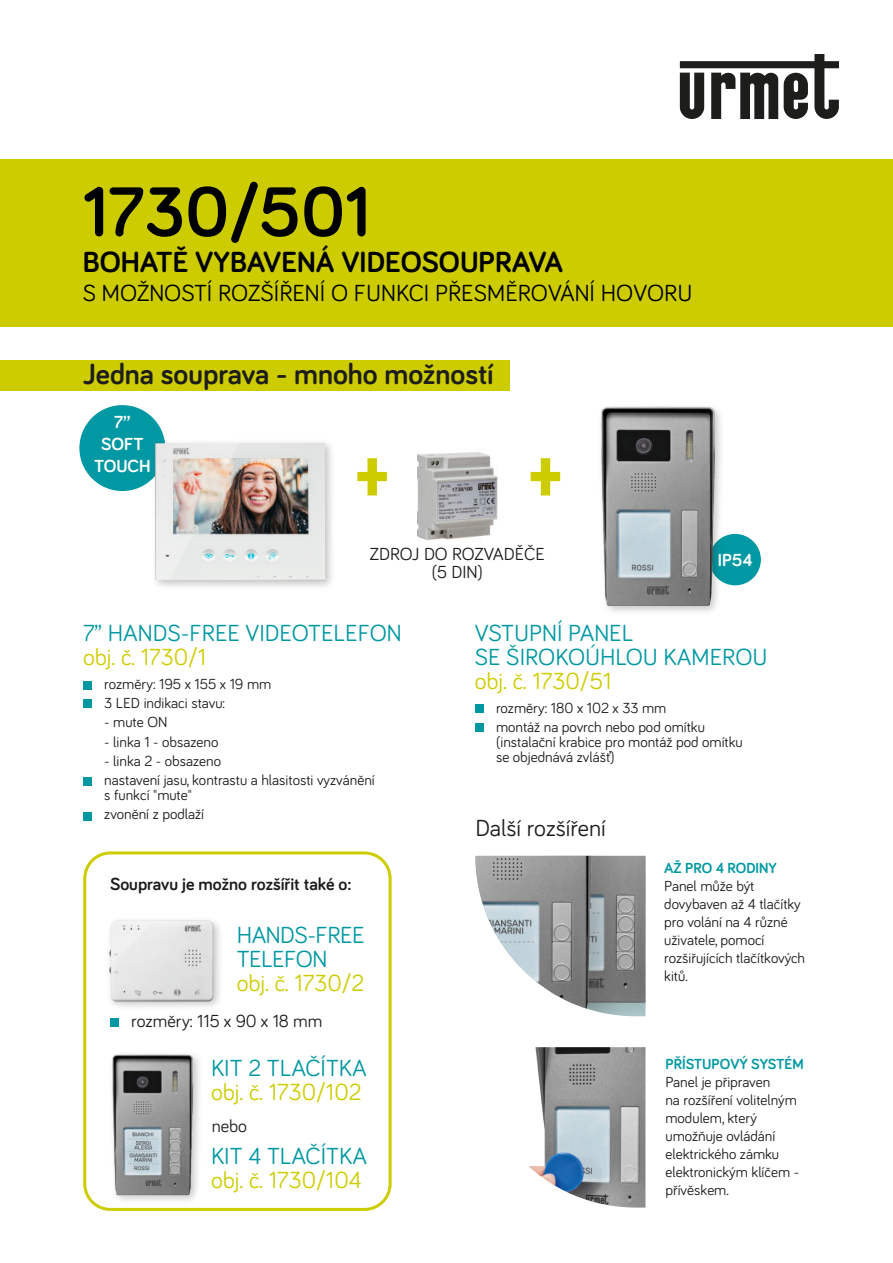
<style>
.page{position:relative;width:893px;height:1263px;background:#fff}
.page>*{position:absolute;margin:0;border:0;box-sizing:border-box;transform-origin:0 0}
.t1{font:700 72px "Bariol";color:#000}
.t2{font:700 72px "Roboto Condensed";color:#cdcc00}
.t3{font:700 30px "Bariol";color:#000}
.t4{font:700 30px "Bariol";color:#1d1d1b}
.t5{font:24px/24px "Bariol";color:#0098a2}
.t6{font:24px "Bariol";color:#cdcc00}
.t7{font:24px "Bariol";color:#000}
.t8{font:24px/24px "Bariol";letter-spacing:-.02em;color:#0098a2}
.t9{font:24px "Bariol";color:#1d1d1b}
.t10{font:18px/18px "Bariol";color:#1d1d1b;text-align:center}
.t11{font:700 18px "Bariol";color:#1d1d1b}
.t12{font:700 18px/21.6px "Bariol";color:#fff;text-align:center}
.t13{font:15px/18px "Bariol";color:#1d1d1b}
.t14{font:700 15px "Bariol";color:#0098a2}
</style>
<div class="page">
<svg style="left:680px;top:54px;width:159px;height:65px"></svg>
<div style="left:0;top:159px;width:893px;height:168px;background:#cdcc00"></div>
<div style="left:0;top:361px;width:510px;height:30px;background:#cdcc00"></div>
<div style="left:709px;top:534px;width:52px;height:51px;background:#0098a2;border-radius:50%"></div>
<div style="left:79px;top:405px;width:86px;height:86px;background:#0098a2;border-radius:50%"></div>
<div style="left:83px;top:851px;width:309px;height:360px;border:3px solid #cdcc00;border-radius:26px"></div>
<div style="left:110px;top:1018px;width:9px;height:8px;background:#0098a2"></div>
<img style="left:109px;top:919px;width:111px;height:88px">
<div style="left:475px;top:704px;width:9px;height:9px;background:#0098a2"></div>
<div style="left:475px;top:723px;width:9px;height:9px;background:#0098a2"></div>
<img style="left:600px;top:406px;width:125px;height:206px">
<img style="left:151px;top:439px;width:181px;height:148px">
<img style="left:155px;top:443px;width:170px;height:137px">
<img style="left:417px;top:452px;width:80px;height:89px">
<div style="left:83px;top:681px;width:9px;height:8px;background:#0098a2"></div>
<div style="left:83px;top:700px;width:9px;height:8px;background:#0098a2"></div>
<div style="left:83px;top:777px;width:9px;height:9px;background:#0098a2"></div>
<div style="left:83px;top:812px;width:9px;height:8px;background:#0098a2"></div>
<img style="left:112px;top:1054px;width:88px;height:147px">
<img style="left:528px;top:1047px;width:117px;height:160px">
<img style="left:635px;top:856px;width:10px;height:148px">
<img style="left:601px;top:856px;width:34px;height:160px">
<img style="left:475px;top:856px;width:126px;height:157px">
<hr style="left:892px;top:52px;width:1px;height:31px;background:#cdcc00">
<h1 class="t1" style="left:83px;top:162px;width:289px">1730/501</h1>
<h2 class="t3" style="left:83px;top:241px;width:482px">BOHATĚ VYBAVENÁ VIDEOSOUPRAVA</h2>
<h3 class="t7" style="left:83px;top:280px;width:611px">S MOŽNOSTÍ ROZŠÍŘENÍ O FUNKCI PŘESMĚROVÁNÍ HOVORU</h3>
<h2 class="t4" style="left:83px;top:353px;width:412px">Jedna souprava - mnoho možností</h2>
<p class="t12" style="left:94px;top:411px;width:58px">7’’<br>SOFT<br>TOUCH</p>
<h1 class="t2" style="left:355px;top:425px;width:36px">+</h1>
<h1 class="t2" style="left:528px;top:425px;width:36px">+</h1>
<p class="t10" style="left:370px;top:545px;width:176px">ZDROJ DO ROZVADĚČE (5 DIN)</p>
<p class="t12" style="left:718px;top:548px;width:36px">IP54</p>
<h3 class="t5" style="left:83px;top:621px;width:320px">7’’ HANDS-FREE VIDEOTELEFON</h3>
<h3 class="t6" style="left:83px;top:644px;width:125px">obj. č. 1730/1</h3>
<p class="t13" style="left:104px;top:674px;width:168px;line-height:19.2px">rozměry: 195 x 155 x 19 mm<br>3 LED indikaci stavu:</p>
<p class="t13" style="left:104px;top:713px;width:65px">- mute ON</p>
<p class="t13" style="left:104px;top:732px;width:116px">- linka 1 - obsazeno</p>
<p class="t13" style="left:104px;top:751px;width:272px;line-height:19.2px">- linka 2 - obsazeno<br>nastavení jasu, kontrastu a hlasitosti vyzvánění</p>
<p class="t13" style="left:104px;top:785px;width:101px;line-height:19.2px">s funkcí "mute" zvonění z podlaží</p>
<p class="t11" style="left:110px;top:871px;width:243px">Soupravu je možno rozšířit také o:</p>
<h3 class="t8" style="left:237px;top:923px;width:129px">HANDS-FREE<br>TELEFON</h3>
<h3 class="t6" style="left:237px;top:970px;width:129px">obj. č. 1730/2</h3>
<p class="t10" style="left:131px;top:1011px;width:193px">rozměry: 115 x 90 x 18 mm</p>
<h3 class="t5" style="left:211px;top:1055px;width:157px">KIT 2 TLAČÍTKA</h3>
<h3 class="t6" style="left:211px;top:1079px;width:152px">obj. č. 1730/102</h3>
<h3 class="t5" style="left:211px;top:1143px;width:158px">KIT 4 TLAČÍTKA</h3>
<h3 class="t6" style="left:211px;top:1166px;width:152px">obj. č. 1730/104</h3>
<p class="t10" style="left:212px;top:1117px;width:37px">nebo</p>
<h3 class="t5" style="left:475px;top:621px;width:294px">VSTUPNÍ PANEL<br>SE ŠIROKOÚHLOU KAMEROU</h3>
<h3 class="t6" style="left:475px;top:668px;width:138px">obj. č. 1730/51</h3>
<p class="t13" style="left:496px;top:698px;width:210px;line-height:19.2px">rozměry: 180 x 102 x 33 mm montáž na povrch nebo pod omítku</p>
<p class="t13" style="left:496px;top:734px;width:248px;line-height:15px">(instalační krabice pro montáž pod omítku se objednává zvlášť)</p>
<h3 class="t9" style="left:475px;top:815px;width:132px">Další rozšíření</h3>
<p class="t14" style="left:664px;top:857px;width:114px">AŽ PRO 4 RODINY</p>
<p class="t13" style="left:664px;top:876px;width:142px">Panel může být dovybaven až 4 tlačítky pro volání na 4 různé uživatele, pomocí rozšiřujících tlačítkových kitů.</p>
<p class="t14" style="left:665px;top:1054px;width:140px">PŘÍSTUPOVÝ SYSTÉM</p>
<p class="t13" style="left:665px;top:1073px;width:135px">Panel je připraven<br>na rozšíření volitelným modulem, který umožňuje ovládání elektrického zámku elektronickým klíčem - přívěskem.</p>
</div>
